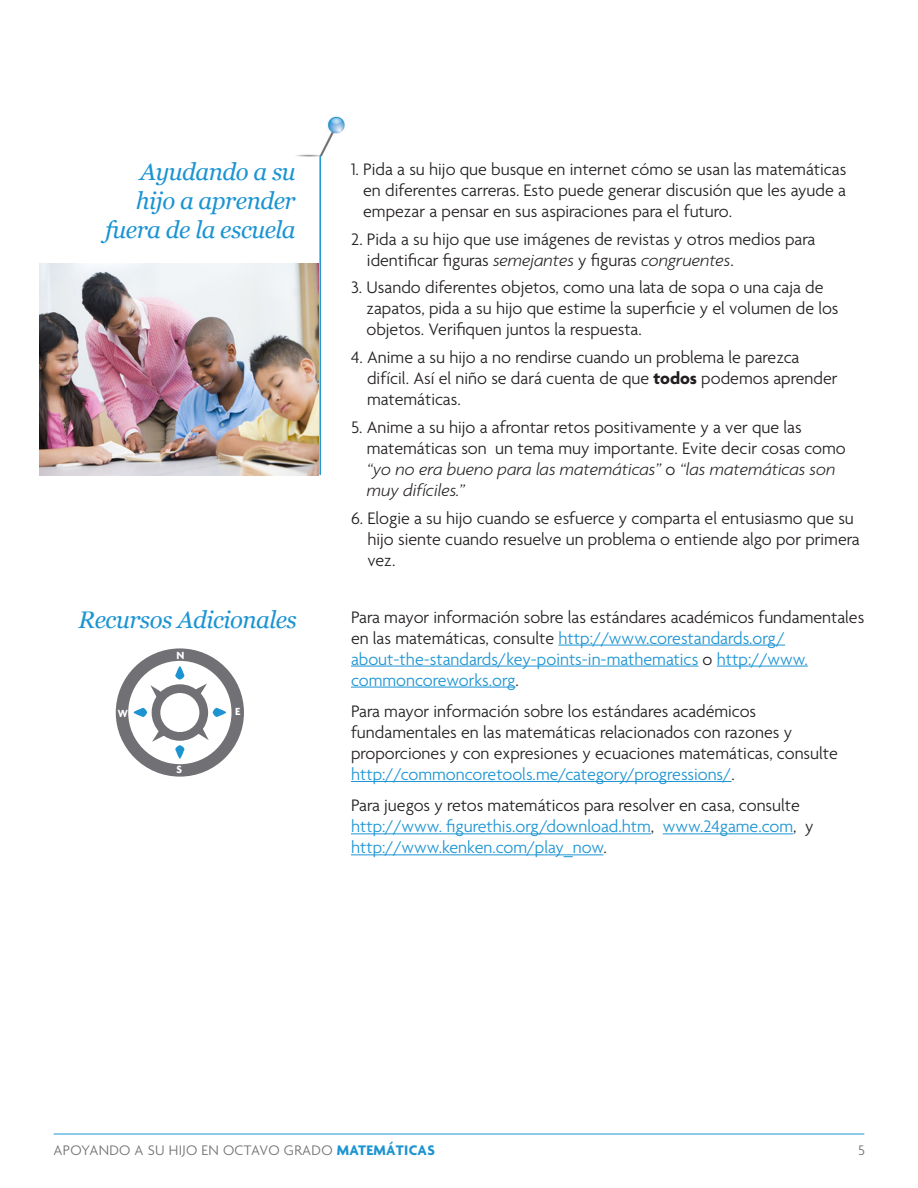
<style>
.page{position:relative;width:918px;height:1188px;background:#fff}
.page>*{position:absolute;margin:0;border:0;box-sizing:border-box;transform-origin:0 0}
.Call_Out{font:italic 24px "Georgia";letter-spacing:-.02em;color:#1c94d2}
.Bullet_Copy{font:300 18px/21px "Agenda";color:#231f20}
.Body_Copy{font:300 18px/21px "Agenda";color:#1c94d2}
.Bullet_Copy-2{font:300 18px/21px "Agenda";color:#1c94d2}
.t1{font:300 15px "Agenda";letter-spacing:.02em;color:#717074}
.t2{font:700 11.25px "Agenda";color:#fff}
.s1{font-style:italic}
.s2{font-weight:700}
.s3{color:#231f20}
.s4{color:#1c94d2}
.s5{font-weight:700;color:#1c94d2}
</style>
<div class="page">
<img style="left:296px;top:116px;width:49px;height:41px">
<hr style="left:319px;top:156px;width:2px;height:318px;background:#1c94d2">
<svg style="left:122px;top:655px;width:116px;height:115px"></svg>
<div style="left:116px;top:648px;width:128px;height:129px;border:12px solid #717074;border-radius:50%"></div>
<div style="left:156px;top:689px;width:48px;height:47px;background:#fff;border-radius:50%"></div>
<div style="left:152px;top:684px;width:56px;height:57px;border:9px solid #717074;border-radius:50%"></div>
<svg style="left:175px;top:666px;width:9px;height:14px"></svg>
<svg style="left:175px;top:745px;width:9px;height:14px"></svg>
<svg style="left:213px;top:708px;width:13px;height:9px"></svg>
<svg style="left:134px;top:708px;width:13px;height:9px"></svg>
<svg style="left:192px;top:684px;width:15px;height:14px"></svg>
<svg style="left:152px;top:728px;width:15px;height:14px"></svg>
<svg style="left:195px;top:725px;width:14px;height:15px"></svg>
<svg style="left:150px;top:685px;width:14px;height:15px"></svg>
<hr style="left:54px;top:1134px;width:810px;height:1px;background:#1c94d2">
<hr style="left:351px;top:834px;width:300px;height:1px;background:#1c94d2">
<hr style="left:663px;top:834px;width:130px;height:1px;background:#1c94d2">
<hr style="left:351px;top:855px;width:252px;height:1px;background:#1c94d2">
<hr style="left:351px;top:781px;width:380px;height:1px;background:#1c94d2">
<img style="left:40px;top:264px;width:279px;height:211px">
<hr style="left:558px;top:645px;width:227px;height:1px;background:#1c94d2">
<hr style="left:351px;top:666px;width:347px;height:1px;background:#1c94d2">
<hr style="left:717px;top:666px;width:91px;height:1px;background:#1c94d2">
<hr style="left:351px;top:687px;width:165px;height:1px;background:#1c94d2">
<p class="Call_Out" style="left:140px;top:157px;width:157px">Ayudando a su</p>
<p class="Call_Out" style="left:136px;top:186px;width:161px">hijo a aprender</p>
<p class="Call_Out" style="left:105px;top:214px;width:192px">fuera de la escuela</p>
<p class="Bullet_Copy" style="left:363px;top:160px;width:485px;text-align:justify;text-indent:-12px">1. Pida a su hijo que busque en internet cómo se usan las matemáticas en diferentes carreras. Esto puede generar discusión que les ayude a empezar a pensar en sus aspiraciones para el futuro.</p>
<p class="Bullet_Copy" style="left:367px;top:229px;width:450px;text-indent:-16px">2. Pida a su hijo que use imágenes de revistas y otros medios para identificar figuras <span class="s1">semejantes</span> y figuras <span class="s1">congruentes</span>.</p>
<p class="Bullet_Copy" style="left:366px;top:278px;width:474px;text-indent:-15px">3. Usando diferentes objetos, como una lata de sopa o una caja de zapatos, pida a su hijo que estime la superficie y el volumen de los objetos. Verifiquen juntos la respuesta.</p>
<p class="Bullet_Copy" style="left:367px;top:348px;width:472px;text-indent:-16px">4. Anime a su hijo a no rendirse cuando un problema le parezca difícil. Así el niño se dará cuenta de que <span class="s2">todos</span> podemos aprender matemáticas.</p>
<p class="Bullet_Copy" style="left:367px;top:418px;width:481px;text-indent:-16px">5. Anime a su hijo a afrontar retos positivamente y a ver que las matemáticas son un tema muy importante. Evite decir cosas como <span class="s1">“yo no era bueno para las matemáticas”</span> o <span class="s1">“las matemáticas son muy difíciles.”</span></p>
<p class="Bullet_Copy" style="left:367px;top:508px;width:494px;text-indent:-16px">6. Elogie a su hijo cuando se esfuerce y comparta el entusiasmo que su hijo siente cuando resuelve un problema o entiende algo por primera vez.</p>
<p class="Call_Out" style="left:78px;top:604px;width:220px">Recursos Adicionales</p>
<p class="t2" style="left:176px;top:648px;width:9px">N</p>
<p class="Body_Copy" style="left:351px;top:607px;width:515px"><span class="s3">Para mayor información sobre las estándares académicos fundamentales en las matemáticas, consulte</span> http://www.corestandards.org/ about-the-standards/key-points-in-mathematics <span class="s3">o</span> http://www. commoncoreworks.org<span class="s3">.</span></p>
<p class="t2" style="left:118px;top:707px;width:12px">W</p>
<p class="t2" style="left:235px;top:704px;width:7px">E</p>
<p class="t2" style="left:176px;top:763px;width:7px">S</p>
<p class="Bullet_Copy" style="left:351px;top:702px;width:488px">Para mayor información sobre los estándares académicos fundamentales en las matemáticas relacionados con razones y proporciones y con expresiones y ecuaciones matemáticas, consulte <span class="s4">http://commoncoretools.me/category/progressions/</span>.</p>
<p class="Bullet_Copy-2" style="left:351px;top:796px;width:464px"><span class="s3">Para juegos y retos matemáticos para resolver en casa, consulte </span>http://www. figurethis.org/download.htm<span class="s3">,</span> www.24game.com<span class="s3">, y </span>http://www.kenken.com/play_now<span class="s3">.</span></p>
<p class="t1" style="left:54px;top:1142px;width:383px">APOYANDO A SU HIJO EN OCTAVO GRADO <span class="s5">MATEMÁTICAS</span></p>
<p class="t1" style="left:858px;top:1142px;width:8px">5</p>
</div>
